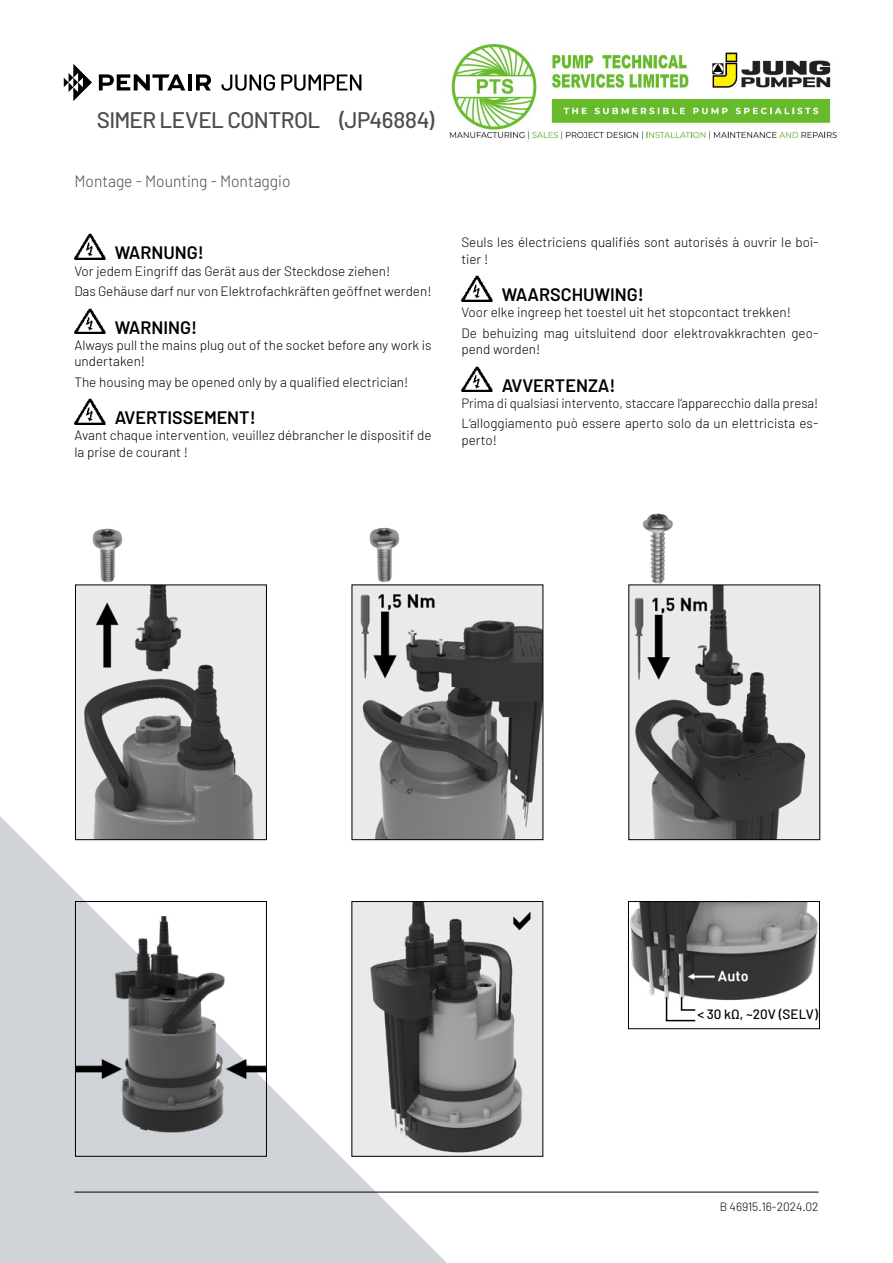
<style>
.page{position:relative;width:893px;height:1263px;background:#fff}
.page>*{position:absolute;margin:0;border:0;box-sizing:border-box;transform-origin:0 0}
.t1{font:500 22.5px "Barlow";letter-spacing:-.02em;color:#4b4d50}
.t2{font:600 18px "Barlow";color:#000}
.t3{font:300 16.5px "Barlow";color:#4b4d50;scale:.95 1}
.t4{font:300 13.5px/20.4px "Barlow";color:#000}
.t5{font:500 13.5px "Barlow";color:#000}
.t6{font:300 12px "Barlow";color:#000}
</style>
<div class="page">
<svg style="left:0;top:776px;width:481px;height:487px;fill:#d0d3d7"></svg>
<svg style="left:221px;top:74px;width:54px;height:17px"></svg>
<svg style="left:281px;top:74px;width:80px;height:17px"></svg>
<svg style="left:64px;top:64px;width:28px;height:37px"></svg>
<svg style="left:99px;top:74px;width:86px;height:16px"></svg>
<hr style="left:188px;top:74px;width:4px;height:16px;background:#000">
<svg style="left:196px;top:74px;width:15px;height:16px"></svg>
<hr style="left:74px;top:1192px;width:745px;height:1px;background:#000">
<img style="left:74px;top:234px;width:32px;height:25px">
<img style="left:74px;top:308px;width:32px;height:26px">
<img style="left:74px;top:399px;width:32px;height:25px">
<img style="left:461px;top:276px;width:32px;height:25px">
<img style="left:461px;top:366px;width:32px;height:26px">
<img style="left:77px;top:587px;width:188px;height:251px">
<div style="left:75px;top:585px;width:192px;height:255px;border:1px solid #000"></div>
<img style="left:631px;top:587px;width:187px;height:251px">
<img style="left:354px;top:587px;width:187px;height:251px">
<div style="left:352px;top:585px;width:191px;height:255px;border:1px solid #000"></div>
<img style="left:77px;top:903px;width:188px;height:251px">
<div style="left:75px;top:901px;width:192px;height:255px;border:1px solid #000"></div>
<img style="left:354px;top:903px;width:187px;height:251px">
<img style="left:630px;top:903px;width:188px;height:99px">
<div style="left:628px;top:901px;width:192px;height:128px;border:1px solid #000"></div>
<img style="left:84px;top:528px;width:47px;height:65px">
<img style="left:633px;top:513px;width:48px;height:91px">
<img style="left:361px;top:527px;width:47px;height:65px">
<svg style="left:666px;top:997px;width:29px;height:24px"></svg>
<img style="left:449px;top:43px;width:388px;height:97px">
<svg style="left:514px;top:912px;width:17px;height:18px"></svg>
<h1 class="t1" style="left:97px;top:106px;width:339px">SIMER LEVEL CONTROL (JP46884)</h1>
<p class="t3" style="left:74px;top:170px;width:229px">Montage - Mounting - Montaggio</p>
<h2 class="t2" style="left:115px;top:242px;width:91px">WARNUNG!</h2>
<p class="t4" style="left:74px;top:260px;width:359px">Vor jedem Eingriff das Gerät aus der Steckdose ziehen!<br>Das Gehäuse darf nur von Elektrofachkräften geöffnet werden!</p>
<h2 class="t2" style="left:115px;top:316px;width:84px">WARNING!</h2>
<p class="t4" style="left:74px;top:337px;width:359px;line-height:16.2px">Always pull the mains plug out of the socket before any work is undertaken!</p>
<p class="t4" style="left:74px;top:371px;width:335px">The housing may be opened only by a qualified electrician!</p>
<h2 class="t2" style="left:115px;top:406px;width:142px">AVERTISSEMENT!</h2>
<p class="t4" style="left:74px;top:427px;width:359px;line-height:16.2px">Avant chaque intervention, veuillez débrancher le dispositif de la prise de courant !</p>
<p class="t4" style="left:461px;top:234px;width:358px;line-height:16.2px">Seuls les électriciens qualifiés sont autorisés à ouvrir le boî&shy;tier !</p>
<h2 class="t2" style="left:502px;top:284px;width:144px">WAARSCHUWING!</h2>
<p class="t4" style="left:461px;top:302px;width:358px">Voor elke ingreep het toestel uit het stopcontact trekken!<br>De behuizing mag uitsluitend door elektrovakkrachten geo-</p>
<p class="t4" style="left:461px;top:339px;width:81px">pend worden!</p>
<h2 class="t2" style="left:502px;top:374px;width:115px">AVVERTENZA!</h2>
<p class="t4" style="left:461px;top:392px;width:359px">Prima di qualsiasi intervento, staccare l‘apparecchio dalla presa!<br>L‘alloggiamento può essere aperto solo da un elettricista es-</p>
<p class="t4" style="left:461px;top:429px;width:37px">perto!</p>
<p class="t5" style="left:697px;top:1006px;width:122px">&lt; 30 kΩ, ~20V (SELV)</p>
<p class="t6" style="left:720px;top:1199px;width:100px">B 46915.16-2024.02</p>
</div>
